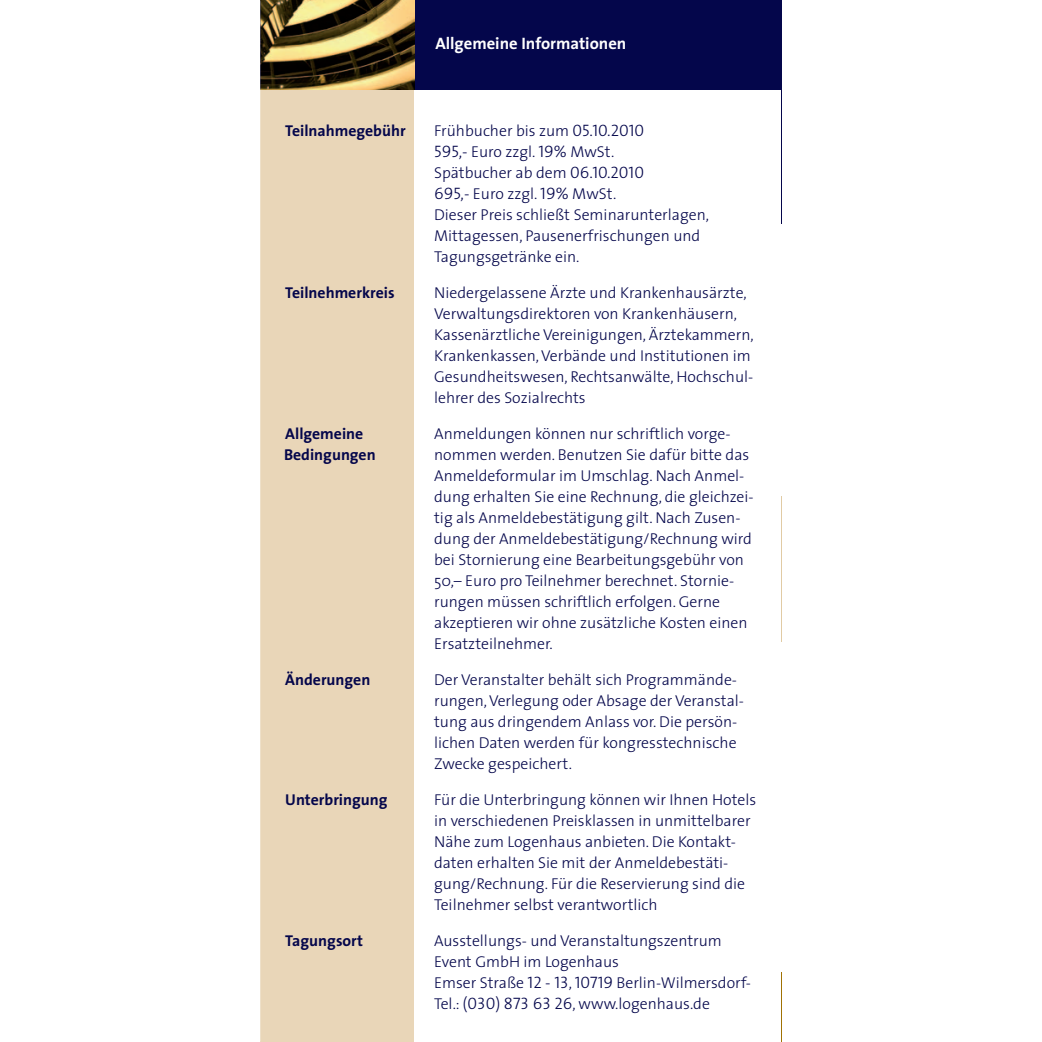
<style>
.page{position:relative;width:1042px;height:1042px;background:#fff}
.page>*{position:absolute;margin:0;border:0;box-sizing:border-box;transform-origin:0 0}
.t1{font:700 16.62px "The Sans";color:#fff}
.t2{font:300 15.75px/21px "The Sans";color:#04064b}
.t3{font:700 15.75px "The Sans";color:#04064b}
.s1{font-family:"The Sans Light Caps";font-weight:400;font-size:16.62px}
</style>
<div class="page">
<hr style="left:781px;top:0;width:1px;height:223px;background:#04064b">
<hr style="left:781px;top:972px;width:1px;height:70px;background:#a17203">
<hr style="left:781px;top:496px;width:1px;height:146px;background:#e1cba4">
<div style="left:260px;top:0;width:154px;height:1042px;background:#e9d6b8"></div>
<div style="left:260px;top:0;width:521px;height:89px;background:#04064b"></div>
<img style="left:260px;top:0;width:154px;height:89px">
<p class="t1" style="left:435px;top:30px;width:192px">Allgemeine Informationen</p>
<p class="t3" style="left:285px;top:118px;width:122px">Teilnahmegebühr</p>
<p class="t2" style="left:434px;top:120px;width:276px">Frühbucher bis zum <span class="s1">05.10.2010<br>595,-</span> Euro zzgl. <span class="s1">19%</span> MwSt.<br>Spätbucher ab dem <span class="s1">06.10.2010<br>695,-</span> Euro zzgl. <span class="s1">19%</span> MwSt.<br>Dieser Preis schließt Seminarunterlagen,<br>Mittagessen, Pausenerfrischungen und<br>Tagungsgetränke ein.</p>
<p class="t3" style="left:285px;top:280px;width:111px">Teilnehmerkreis</p>
<p class="t2" style="left:434px;top:282px;width:321px">Niedergelassene Ärzte und Krankenhausärzte, Verwaltungsdirektoren von Krankenhäusern, Kassenärztliche Vereinigungen, Ärztekammern, Krankenkassen, Verbände und Institutionen im Gesundheitswesen, Rechtsanwälte, Hochschul&shy;lehrer des Sozialrechts</p>
<p class="t3" style="left:285px;top:420px;width:79px">Allgemeine</p>
<p class="t2" style="left:434px;top:423px;width:321px">Anmeldungen können nur schriftlich vorge&shy;nommen werden. Benutzen Sie dafür bitte das Anmeldeformular im Umschlag. Nach Anmel&shy;dung erhalten Sie eine Rechnung, die gleichzei&shy;tig als Anmeldebestätigung gilt. Nach Zusen&shy;dung der Anmeldebestätigung/Rechnung wird bei Stornierung eine Bearbeitungsgebühr von 50,– Euro pro Teilnehmer berechnet. Stornie&shy;rungen müssen schriftlich erfolgen. Gerne akzeptieren wir ohne zusätzliche Kosten einen Ersatzteilnehmer.</p>
<p class="t3" style="left:285px;top:666px;width:87px">Änderungen</p>
<p class="t2" style="left:434px;top:668px;width:311px">Der Veranstalter behält sich Programmände&shy;rungen, Verlegung oder Absage der Veranstal&shy;tung aus dringendem Anlass vor. Die persön&shy;lichen Daten werden für kongresstechnische Zwecke gespeichert.</p>
<p class="t3" style="left:285px;top:786px;width:104px">Unterbringung</p>
<p class="t2" style="left:434px;top:788px;width:324px">Für die Unterbringung können wir Ihnen Hotels in verschiedenen Preisklassen in unmittelbarer Nähe zum Logenhaus anbieten. Die Kontakt&shy;daten erhalten Sie mit der Anmeldebestäti&shy;gung/Rechnung. Für die Reservierung sind die Teilnehmer selbst verantwortlich</p>
<p class="t3" style="left:285px;top:927px;width:79px">Tagungsort</p>
<p class="t2" style="left:434px;top:929px;width:318px">Ausstellungs- und Veranstaltungszentrum Event GmbH im Logenhaus<br>Emser Straße <span class="s1">12 - 13</span>, <span class="s1">10719</span> Berlin-Wilmersdorf-Tel.: <span class="s1">(030) 873 63 26</span>, www.logenhaus.de</p>
<p class="t3" style="left:284px;top:441px;width:93px">Bedingungen</p>
</div>
